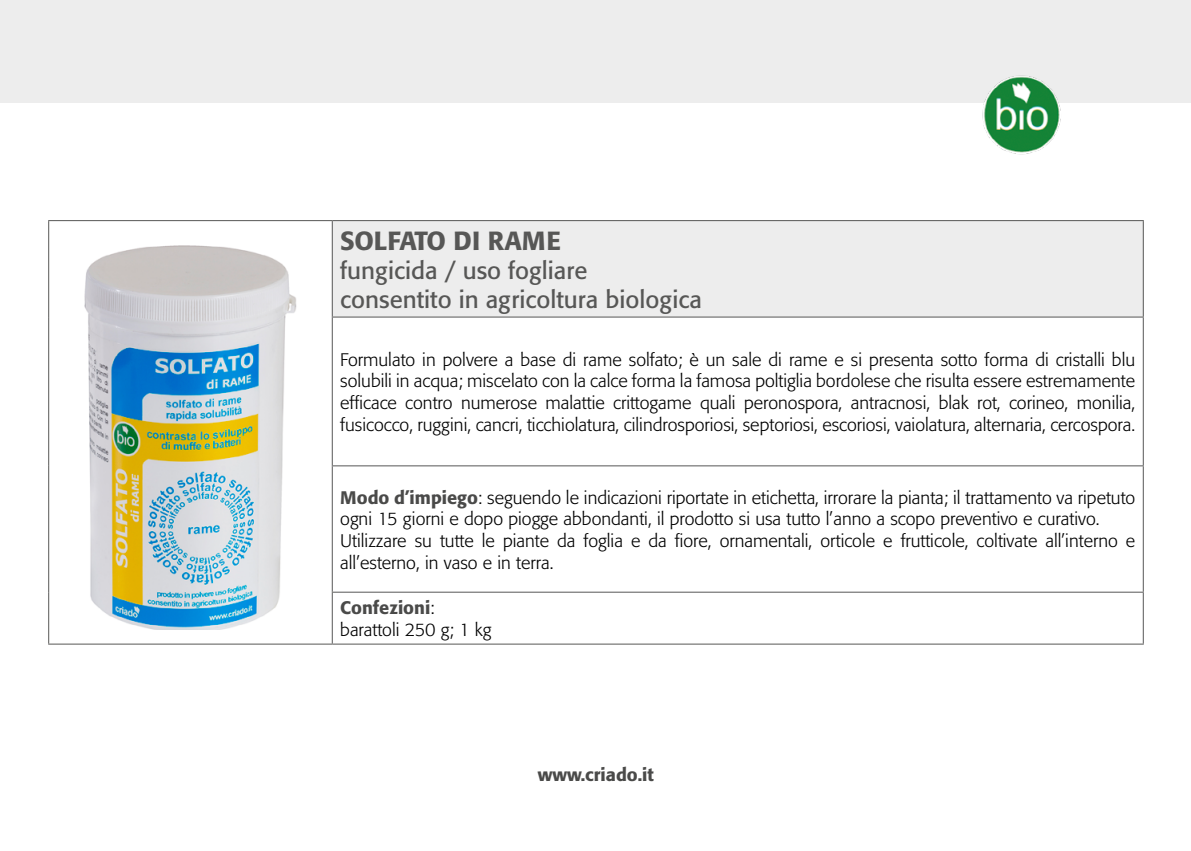
<style>
.page{position:relative;width:1191px;height:851px;background:#fff}
.page>*{position:absolute;margin:0;border:0;box-sizing:border-box;transform-origin:0 0}
.t1{font:500 26px "Formata";color:#575756}
.t2{font:24px/28.8px "Formata";color:#575756}
.t3{font:300 18px/21.6px "Formata";color:#000}
.t4{font:500 18px "Formata";color:#4a4a49}
.s1{font-weight:500;color:#4a4a49}
</style>
<div class="page">
<div style="left:0;top:0;width:1191px;height:102px;background:#ededed"></div>
<div style="left:332px;top:220px;width:811px;height:97px;background:#ededed"></div>
<hr style="left:48px;top:220px;width:284px;height:1px;background:#575756">
<hr style="left:48px;top:221px;width:1px;height:96px;background:#575756">
<hr style="left:48px;top:317px;width:1px;height:149px;background:#575756">
<hr style="left:48px;top:466px;width:1px;height:126px;background:#575756">
<hr style="left:48px;top:592px;width:1px;height:51px;background:#575756">
<hr style="left:48px;top:643px;width:284px;height:1px;background:#575756">
<hr style="left:332px;top:220px;width:811px;height:1px;background:#575756">
<hr style="left:332px;top:221px;width:1px;height:95px;background:#575756">
<hr style="left:1142px;top:221px;width:1px;height:95px;background:#575756">
<hr style="left:332px;top:316px;width:811px;height:1px;background:#575756">
<hr style="left:332px;top:317px;width:1px;height:148px;background:#575756">
<hr style="left:1142px;top:317px;width:1px;height:148px;background:#575756">
<hr style="left:332px;top:592px;width:1px;height:51px;background:#575756">
<hr style="left:1142px;top:592px;width:1px;height:51px;background:#575756">
<hr style="left:332px;top:643px;width:811px;height:1px;background:#575756">
<hr style="left:332px;top:465px;width:811px;height:1px;background:#575756">
<hr style="left:332px;top:466px;width:1px;height:125px;background:#575756">
<hr style="left:1142px;top:466px;width:1px;height:125px;background:#575756">
<hr style="left:332px;top:591px;width:811px;height:1px;background:#575756">
<img style="left:84px;top:245px;width:213px;height:385px">
<img style="left:975px;top:75px;width:90px;height:80px">
<h1 class="t1" style="left:340px;top:225px;width:222px">SOLFATO DI RAME</h1>
<h2 class="t2" style="left:340px;top:256px;width:363px">fungicida / uso fogliare consentito in agricoltura biologica</h2>
<p class="t3" style="left:340px;top:349px;width:796px;text-align:justify">Formulato in polvere a base di rame solfato; è un sale di rame e si presenta sotto forma di cristalli blu solubili in acqua; miscelato con la calce forma la famosa poltiglia bordolese che risulta essere estremamente efficace contro numerose malattie crittogame quali peronospora, antracnosi, blak rot, corineo, monilia, fusicocco, ruggini, cancri, ticchiolatura, cilindrosporiosi, septoriosi, escoriosi, vaiolatura, alternaria, cercospora.</p>
<p class="t3" style="left:340px;top:486px;width:796px"><span class="s1">Modo d’impiego</span>: seguendo le indicazioni riportate in etichetta, irrorare la pianta; il trattamento va ripetuto ogni 15 giorni e dopo piogge abbondanti, il prodotto si usa tutto l’anno a scopo preventivo e curativo.<br>Utilizzare su tutte le piante da foglia e da fiore, ornamentali, orticole e frutticole, coltivate all’interno e all’esterno, in vaso e in terra.</p>
<p class="t3" style="left:340px;top:597px;width:153px"><span class="s1">Confezioni</span>: barattoli 250 g; 1 kg</p>
<p class="t4" style="left:538px;top:763px;width:117px">www.criado.it</p>
</div>
